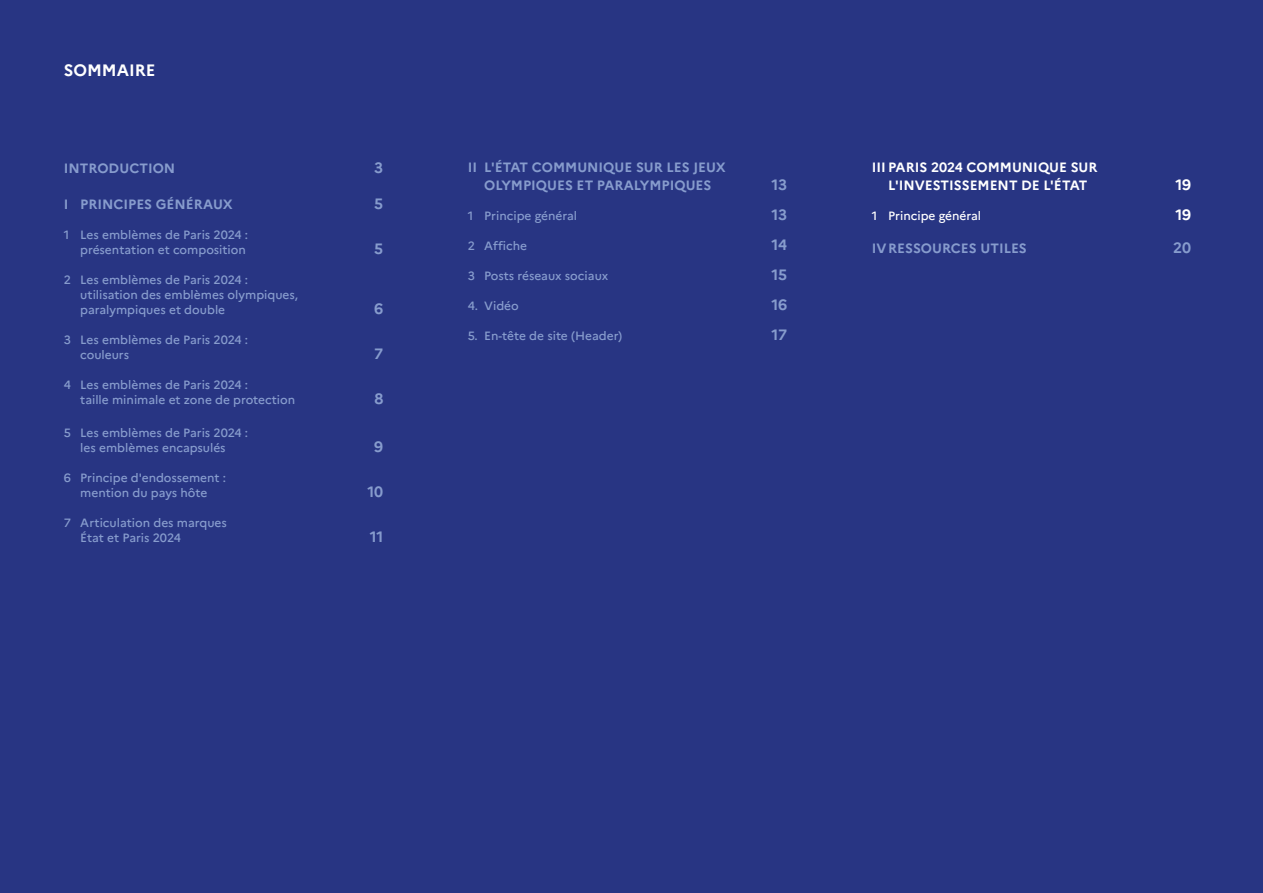
<style>
.page{position:relative;width:1263px;height:893px;background:#283583}
.page>*{position:absolute;margin:0;border:0;box-sizing:border-box;transform-origin:0 0}
.t1{font:700 16.5px "Marianne";color:#fff}
.t2{font:700 15px "Marianne";letter-spacing:-.015em;color:#879ccd}
.t3{font:700 15px "Marianne";color:#fff}
.t4{font:700 13.5px/18px "Marianne";color:#879ccd;text-align:center}
.t5{font:700 13.5px/18px "Marianne";color:#fff;text-align:center}
.t6{font:500 12px/15px "Marianne";color:#879ccd}
.t7{font:500 12px "Marianne";color:#fff}
</style>
<div class="page">
<p class="t1" style="left:64px;top:60px;width:93px">SOMMAIRE</p>
<p class="t4" style="left:64px;top:159px;width:113px">INTRODUCTION</p>
<p class="t2" style="left:374px;top:158px;width:10px">3</p>
<p class="t4" style="left:64px;top:195px;width:170px">I PRINCIPES GÉNÉRAUX</p>
<p class="t2" style="left:374px;top:194px;width:10px">5</p>
<p class="t6" style="left:64px;top:227px;width:186px;text-align:right">1 Les emblèmes de Paris 2024 : présentation et composition</p>
<p class="t2" style="left:374px;top:239px;width:10px">5</p>
<p class="t6" style="left:80px;top:272px;width:219px;text-indent:-16px">2 Les emblèmes de Paris 2024 : utilisation des emblèmes olympiques, paralympiques et double</p>
<p class="t6" style="left:80px;top:332px;width:169px;text-indent:-16px">3 Les emblèmes de Paris 2024 : couleurs</p>
<p class="t6" style="left:80px;top:377px;width:217px;text-indent:-16px">4 Les emblèmes de Paris 2024 :<br>taille minimale et zone de protection</p>
<p class="t6" style="left:64px;top:425px;width:186px;text-align:center">5 Les emblèmes de Paris 2024 : les emblèmes encapsulés</p>
<p class="t6" style="left:64px;top:470px;width:164px;text-align:center">6 Principe d'endossement : mention du pays hôte</p>
<p class="t6" style="left:80px;top:515px;width:148px;text-indent:-16px">7 Articulation des marques<br>État et Paris 2024</p>
<p class="t2" style="left:374px;top:299px;width:10px">6</p>
<p class="t2" style="left:374px;top:344px;width:10px">7</p>
<p class="t2" style="left:374px;top:389px;width:10px">8</p>
<p class="t2" style="left:374px;top:437px;width:10px">9</p>
<p class="t2" style="left:367px;top:482px;width:17px">10</p>
<p class="t2" style="left:370px;top:527px;width:15px">11</p>
<p class="t4" style="left:468px;top:158px;width:260px">II L'ÉTAT COMMUNIQUE SUR LES JEUX<br>OLYMPIQUES ET PARALYMPIQUES</p>
<p class="t2" style="left:772px;top:175px;width:17px">13</p>
<p class="t5" style="left:872px;top:158px;width:227px">III PARIS 2024 COMMUNIQUE SUR<br>L'INVESTISSEMENT DE L'ÉTAT</p>
<p class="t3" style="left:1175px;top:175px;width:17px">19</p>
<p class="t6" style="left:468px;top:208px;width:111px">1 Principe général</p>
<p class="t2" style="left:772px;top:205px;width:17px">13</p>
<p class="t6" style="left:468px;top:238px;width:61px">2 Affiche</p>
<p class="t2" style="left:772px;top:235px;width:17px">14</p>
<p class="t6" style="left:468px;top:268px;width:142px">3 Posts réseaux sociaux</p>
<p class="t2" style="left:771px;top:265px;width:17px">15</p>
<p class="t6" style="left:468px;top:298px;width:53px">4. Vidéo</p>
<p class="t2" style="left:771px;top:295px;width:17px">16</p>
<p class="t6" style="left:468px;top:328px;width:156px">5. En-tête de site (Header)</p>
<p class="t2" style="left:772px;top:325px;width:17px">17</p>
<p class="t7" style="left:872px;top:208px;width:111px">1 Principe général</p>
<p class="t3" style="left:1175px;top:205px;width:17px">19</p>
<p class="t4" style="left:872px;top:239px;width:157px">IVRESSOURCES UTILES</p>
<p class="t2" style="left:1173px;top:238px;width:19px">20</p>
</div>
